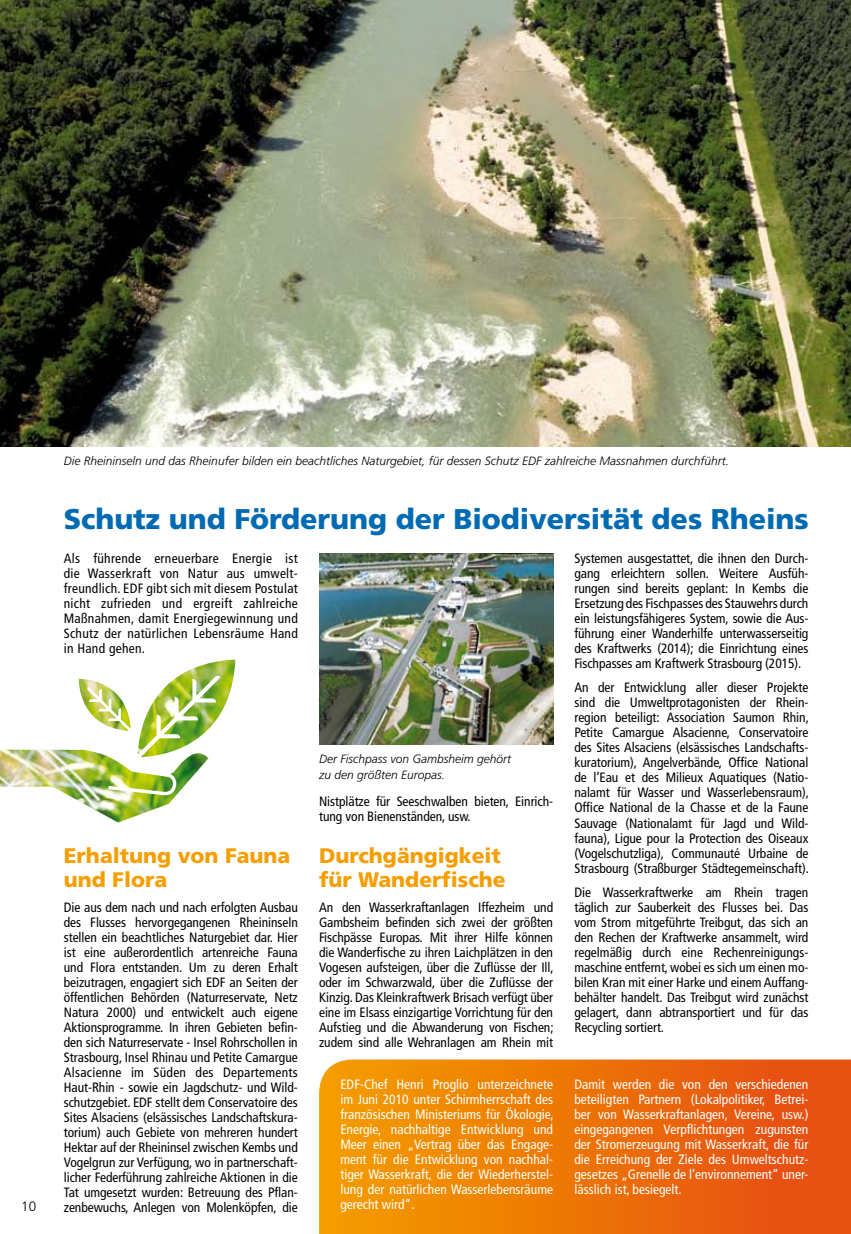
<style>
.page{position:relative;width:851px;height:1234px;background:#fff}
.page>*{position:absolute;margin:0;border:0;box-sizing:border-box;transform-origin:0 0}
.t1{font:900 28.5px "Frutiger";color:#006ab2}
.t2{font:900 21px/24px "Frutiger";color:#f49e00}
.t3{font:condensed 13.5px/15px "Frutiger";letter-spacing:-.005em;color:#000;text-align:justify}
.t4{font:condensed 13.5px/15px "Frutiger";color:#fff;text-align:justify}
.t5{font:300 13.5px "Frutiger";color:#000}
.t6{font:italic 300 12px/16.5px "Frutiger";color:#000}
</style>
<div class="page">
<svg style="left:319px;top:1059px;width:531px;height:174px;background:#ec7408"></svg>
<img style="left:0;top:0;width:850px;height:446px">
<img style="left:319px;top:553px;width:234px;height:191px">
<img style="left:0;top:659px;width:235px;height:163px">
<p class="t5" style="left:21px;top:1197px;width:17px">10</p>
<p class="t6" style="left:64px;top:452px;width:666px">Die Rheininseln und das Rheinufer bilden ein beachtliches Naturgebiet, für dessen Schutz EDF zahlreiche Massnahmen durchführt.</p>
<h1 class="t1" style="left:64px;top:501px;width:746px">Schutz und Förderung der Biodiversität des Rheins</h1>
<p class="t3" style="left:64px;top:551px;width:235px">Als führende erneuerbare Energie ist die Wasserkraft von Natur aus umwelt&shy;freundlich. EDF gibt sich mit diesem Postulat nicht zufrieden und ergreift zahlreiche Maßnahmen, damit Energiegewinnung und Schutz der natürlichen Lebensräume Hand in Hand gehen.</p>
<p class="t3" style="left:574px;top:551px;width:235px">Systemen ausgestattet, die ihnen den Durch&shy;gang erleichtern sollen. Weitere Ausfüh&shy;rungen sind bereits geplant: In Kembs die Ersetzung des Fischpasses des Stauwehrs durch ein leistungsfähigeres System, sowie die Aus&shy;führung einer Wanderhilfe unterwasserseitig des Kraftwerks (2014); die Einrichtung eines Fischpasses am Kraftwerk Strasbourg (2015).</p>
<p class="t3" style="left:574px;top:680px;width:236px">An der Entwicklung aller dieser Projekte sind die Umweltprotagonisten der Rhein&shy;region beteiligt: Association Saumon Rhin, Petite Camargue Alsacienne, Conservatoire des Sites Alsaciens (elsässisches Landschafts&shy;kuratorium), Angelverbände, Office National de l’Eau et des Milieux Aquatiques (Natio&shy;nalamt für Wasser und Wasserlebensraum), Office National de la Chasse et de la Faune Sauvage (Nationalamt für Jagd und Wild&shy;fauna), Ligue pour la Protection des Oiseaux (Vogelschutzliga), Communauté Urbaine de Strasbourg (Straßburger Städtegemeinschaft).</p>
<p class="t3" style="left:574px;top:884px;width:235px">Die Wasserkraftwerke am Rhein tragen täglich zur Sauberkeit des Flusses bei. Das vom Strom mitgeführte Treibgut, das sich an den Rechen der Kraftwerke ansammelt, wird regelmäßig durch eine Rechenreinigungs&shy;maschine entfernt, wobei es sich um einen mo&shy;bilen Kran mit einer Harke und einem Auffang&shy;behälter handelt. Das Treibgut wird zunächst gelagert, dann abtransportiert und für das Recycling sortiert.</p>
<p class="t6" style="left:319px;top:750px;width:194px">Der Fischpass von Gambsheim gehört zu den größten Europas.</p>
<p class="t3" style="left:319px;top:793px;width:235px">Nistplätze für Seeschwalben bieten, Einrich&shy;tung von Bienenständen, usw.</p>
<h2 class="t2" style="left:64px;top:843px;width:228px">Erhaltung von Fauna und Flora</h2>
<h2 class="t2" style="left:319px;top:843px;width:188px">Durchgängigkeit für Wanderfische</h2>
<p class="t3" style="left:64px;top:899px;width:235px">Die aus dem nach und nach erfolgten Ausbau des Flusses hervorgegangenen Rheininseln stellen ein beachtliches Naturgebiet dar. Hier ist eine außerordentlich artenreiche Fauna und Flora entstanden. Um zu deren Erhalt beizutragen, engagiert sich EDF an Seiten der öffentlichen Behörden (Naturreservate, Netz Natura 2000) und entwickelt auch eigene Aktionsprogramme. In ihren Gebieten befin&shy;den sich Naturreservate - Insel Rohrschollen in Strasbourg, Insel Rhinau und Petite Camargue Alsacienne im Süden des Departements Haut-Rhin - sowie ein Jagdschutz- und Wild&shy;schutzgebiet. EDF stellt dem Conservatoire des Sites Alsaciens (elsässisches Landschaftskura&shy;torium) auch Gebiete von mehreren hundert Hektar auf der Rheininsel zwischen Kembs und Vogelgrun zur Verfügung, wo in partnerschaft&shy;licher Federführung zahlreiche Aktionen in die Tat umgesetzt wurden: Betreuung des Pflan&shy;zenbewuchs, Anlegen von Molenköpfen, die</p>
<p class="t3" style="left:319px;top:899px;width:236px">An den Wasserkraftanlagen Iffezheim und Gambsheim befinden sich zwei der größten Fischpässe Europas. Mit ihrer Hilfe können die Wanderfische zu ihren Laichplätzen in den Vogesen aufsteigen, über die Zuflüsse der Ill, oder im Schwarzwald, über die Zuflüsse der Kinzig. Das Kleinkraftwerk Brisach verfügt über eine im Elsass einzigartige Vorrichtung für den Aufstieg und die Abwanderung von Fischen; zudem sind alle Wehranlagen am Rhein mit</p>
<p class="t4" style="left:340px;top:1076px;width:215px">EDF-Chef Henri Proglio unterzeichnete im Juni 2010 unter Schirmherrschaft des französischen Ministeriums für Ökologie, Energie, nachhaltige Entwicklung und Meer einen „Vertrag über das Engage&shy;ment für die Entwicklung von nachhal&shy;tiger Wasserkraft, die der Wiederherstel&shy;lung der natürlichen Wasserlebensräume gerecht wird“.</p>
<p class="t4" style="left:574px;top:1076px;width:235px">Damit werden die von den verschiedenen beteiligten Partnern (Lokalpolitiker, Betrei&shy;ber von Wasserkraftanlagen, Vereine, usw.) eingegangenen Verpflichtungen zugunsten der Stromerzeugung mit Wasserkraft, die für die Erreichung der Ziele des Umweltschutz&shy;gesetzes „Grenelle de l’environnement“ uner&shy;lässlich ist, besiegelt.</p>
</div>
